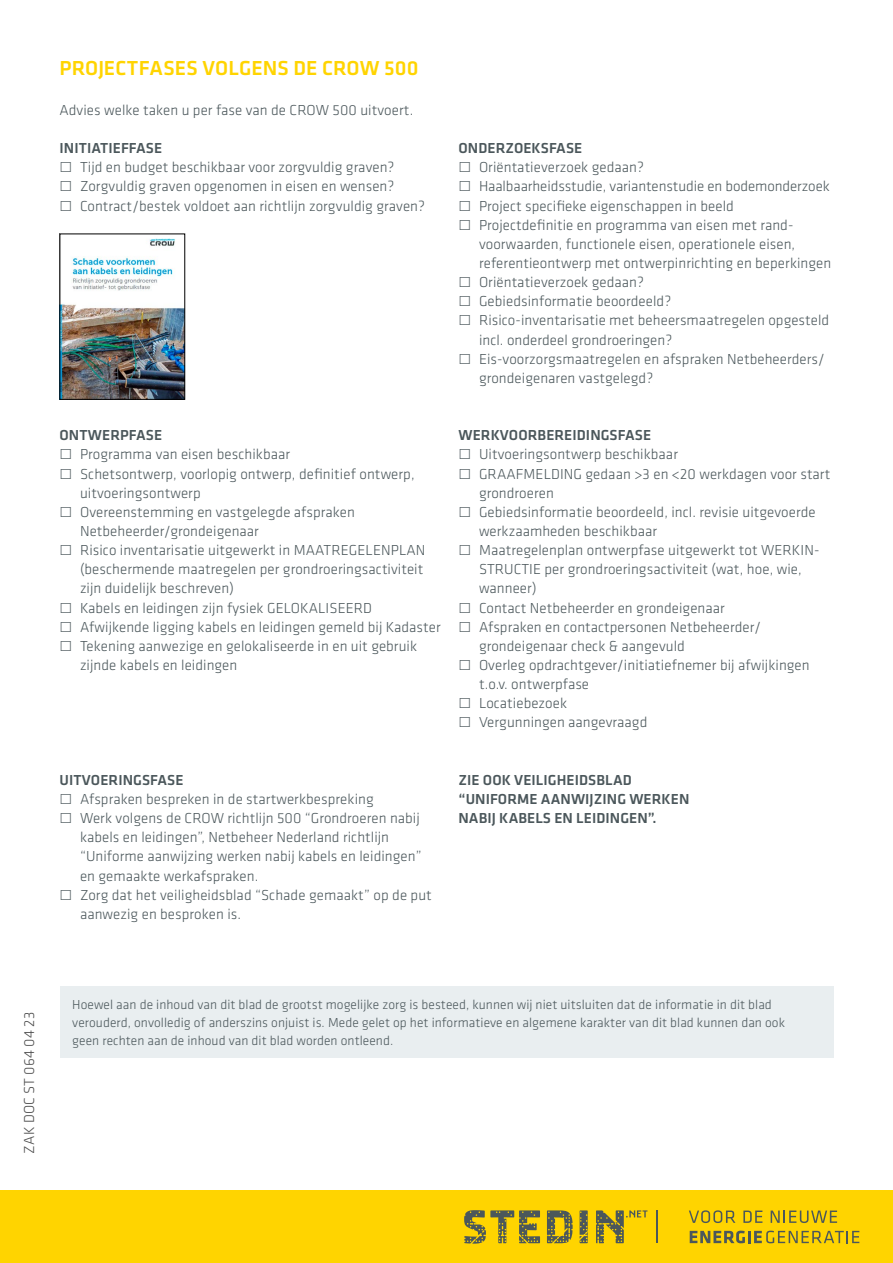
<style>
.page{position:relative;width:893px;height:1263px;background:#fff}
.page>*{position:absolute;margin:0;border:0;box-sizing:border-box;transform-origin:0 0}
.t1{font:500 21px "Klavika";letter-spacing:.005em;color:#ffd400}
.t2{font:300 15px/19.2px "Klavika";letter-spacing:.005em;color:#4b575b}
.t3{font:500 15px/19.2px "Klavika";letter-spacing:.005em;color:#4b575b}
.t4{font:300 15px "Klavika";letter-spacing:.005em;color:#4b4b4b}
.t5{font:300 13.5px/18px "Klavika";letter-spacing:.005em;color:#4b575b}
</style>
<div class="page">
<div style="left:0;top:1191px;width:893px;height:72px;background:#ffd400"></div>
<svg style="left:580px;top:1210px;width:8px;height:33px"></svg>
<svg style="left:547px;top:1210px;width:26px;height:33px"></svg>
<svg style="left:464px;top:1210px;width:76px;height:33px"></svg>
<svg style="left:596px;top:1210px;width:51px;height:33px"></svg>
<svg style="left:689px;top:1210px;width:46px;height:13px"></svg>
<svg style="left:743px;top:1210px;width:19px;height:13px"></svg>
<svg style="left:771px;top:1210px;width:66px;height:13px"></svg>
<svg style="left:690px;top:1231px;width:169px;height:12px"></svg>
<hr style="left:656px;top:1210px;width:1px;height:33px;background:#4b575b">
<img style="left:62px;top:238px;width:121px;height:160px">
<div style="left:60px;top:234px;width:125px;height:166px;border:1px solid #000"></div>
<div style="left:60px;top:986px;width:773px;height:72px;background:#e9eef0"></div>
<h1 class="t1" style="left:60px;top:57px;width:360px">PROJECTFASES VOLGENS DE CROW 500</h1>
<p class="t2" style="left:60px;top:101px;width:355px">Advies welke taken u per fase van de CROW 500 uitvoert.</p>
<p class="t3" style="left:60px;top:139px;width:104px">INITIATIEFFASE</p>
<p class="t2" style="left:60px;top:158px;width:336px">• Tijd en budget beschikbaar voor zorgvuldig graven?</p>
<p class="t2" style="left:60px;top:177px;width:336px">• Zorgvuldig graven opgenomen in eisen en wensen?</p>
<p class="t2" style="left:60px;top:196px;width:367px">• Contract/bestek voldoet aan richtlijn zorgvuldig graven?</p>
<p class="t3" style="left:60px;top:426px;width:104px">ONTWERPFASE</p>
<p class="t2" style="left:60px;top:445px;width:232px">• Programma van eisen beschikbaar</p>
<p class="t2" style="left:80px;top:464px;width:336px;text-indent:-20px">• Schetsontwerp, voorlopig ontwerp, definitief ontwerp, uitvoeringsontwerp</p>
<p class="t2" style="left:80px;top:502px;width:276px;text-indent:-20px">• Overeenstemming en vastgelegde afspraken<br>Netbeheerder/grondeigenaar</p>
<p class="t2" style="left:80px;top:541px;width:347px;text-indent:-20px">• Risico inventarisatie uitgewerkt in MAATREGELENPLAN (beschermende maatregelen per grondroeringsactiviteit zijn duidelijk beschreven)</p>
<p class="t2" style="left:60px;top:598px;width:314px">• Kabels en leidingen zijn fysiek GELOKALISEERD</p>
<p class="t2" style="left:60px;top:617px;width:383px">• Afwijkende ligging kabels en leidingen gemeld bij Kadaster</p>
<p class="t2" style="left:80px;top:636px;width:339px;text-indent:-20px">• Tekening aanwezige en gelokaliseerde in en uit gebruik zijnde kabels en leidingen</p>
<p class="t3" style="left:60px;top:770px;width:125px">UITVOERINGSFASE</p>
<p class="t2" style="left:60px;top:790px;width:316px">• Afspraken bespreken in de startwerkbespreking</p>
<p class="t2" style="left:80px;top:809px;width:343px;text-indent:-20px">• Werk volgens de CROW richtlijn 500 “Grondroeren nabij kabels en leidingen”, Netbeheer Nederland richtlijn “Uniforme aanwijzing werken nabij kabels en leidingen” en gemaakte werkafspraken.</p>
<p class="t2" style="left:80px;top:885px;width:353px;text-indent:-20px">• Zorg dat het veiligheidsblad “Schade gemaakt” op de put aanwezig en besproken is.</p>
<p class="t3" style="left:458px;top:139px;width:125px">ONDERZOEKSFASE</p>
<p class="t2" style="left:458px;top:158px;width:187px">• Oriëntatieverzoek gedaan?</p>
<p class="t2" style="left:458px;top:177px;width:373px">• Haalbaarheidsstudie, variantenstudie en bodemonderzoek</p>
<p class="t2" style="left:458px;top:196px;width:277px">• Project specifieke eigenschappen in beeld</p>
<p class="t2" style="left:479px;top:215px;width:354px;text-indent:-20px">• Projectdefinitie en programma van eisen met rand&shy;voorwaarden, functionele eisen, operationele eisen, referentieontwerp met ontwerpinrichting en beperkingen</p>
<p class="t2" style="left:458px;top:273px;width:187px">• Oriëntatieverzoek gedaan?</p>
<p class="t2" style="left:458px;top:292px;width:214px">• Gebiedsinformatie beoordeeld?</p>
<p class="t2" style="left:479px;top:311px;width:352px;text-indent:-20px">• Risico-inventarisatie met beheersmaatregelen opgesteld incl. onderdeel grondroeringen?</p>
<p class="t2" style="left:479px;top:349px;width:347px;text-indent:-20px">• Eis-voorzorgsmaatregelen en afspraken Netbeheerders/ grondeigenaren vastgelegd?</p>
<p class="t3" style="left:458px;top:426px;width:194px">WERKVOORBEREIDINGSFASE</p>
<p class="t2" style="left:458px;top:445px;width:221px">• Uitvoeringsontwerp beschikbaar</p>
<p class="t2" style="left:479px;top:464px;width:353px;text-indent:-20px">• GRAAFMELDING gedaan &gt;3 en &lt;20 werkdagen voor start grondroeren</p>
<p class="t2" style="left:479px;top:503px;width:338px;text-indent:-20px">• Gebiedsinformatie beoordeeld, incl. revisie uitgevoerde werkzaamheden beschikbaar</p>
<p class="t2" style="left:479px;top:541px;width:342px;text-indent:-20px">• Maatregelenplan ontwerpfase uitgewerkt tot WERKIN-<br>STRUCTIE per grondroeringsactiviteit (wat, hoe, wie, wanneer)</p>
<p class="t2" style="left:458px;top:598px;width:268px">• Contact Netbeheerder en grondeigenaar</p>
<p class="t2" style="left:479px;top:617px;width:283px;text-indent:-20px">• Afspraken en contactpersonen Netbeheerder/ grondeigenaar check &amp; aangevuld</p>
<p class="t2" style="left:479px;top:656px;width:332px;text-indent:-20px">• Overleg opdrachtgever/initiatiefnemer bij afwijkingen t.o.v. ontwerpfase</p>
<p class="t2" style="left:458px;top:694px;width:110px">• Locatiebezoek</p>
<p class="t2" style="left:458px;top:713px;width:190px">• Vergunningen aangevraagd</p>
<p class="t3" style="left:458px;top:770px;width:232px">ZIE OOK VEILIGHEIDSBLAD “UNIFORME AANWIJZING WERKEN<br>NABIJ KABELS EN LEIDINGEN”.</p>
<p class="t4" style="left:21px;top:1153px;width:143px;rotate:-90deg">ZAK DOC ST 064 04 23</p>
<p class="t5" style="left:72px;top:996px;width:714px">Hoewel aan de inhoud van dit blad de grootst mogelijke zorg is besteed, kunnen wij niet uitsluiten dat de informatie in dit blad verouderd, onvolledig of anderszins onjuist is. Mede gelet op het informatieve en algemene karakter van dit blad kunnen dan ook geen rechten aan de inhoud van dit blad worden ontleend.</p>
</div>
